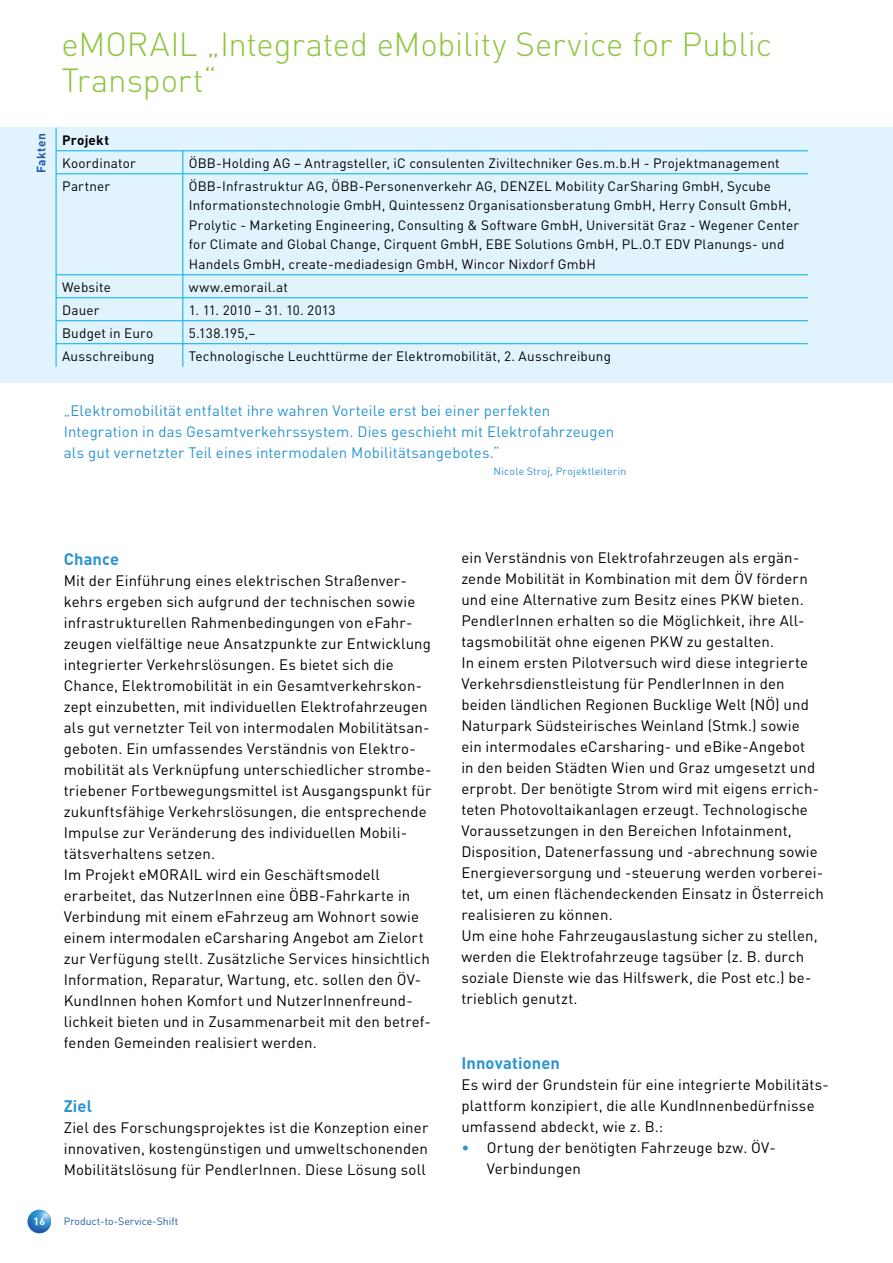
<style>
.page{position:relative;width:893px;height:1263px;background:#fff}
.page>*{position:absolute;margin:0;border:0;box-sizing:border-box;transform-origin:0 0}
.t1{font:300 33px/36px "DIN";letter-spacing:-.005em;color:#8dc63f}
.t2{font:700 16.5px "DIN";letter-spacing:.01em;color:#2b93d1}
.t3{font:15px/21px "DIN";letter-spacing:.01em;color:#000}
.t4{font:15px/21px "DIN";letter-spacing:.01em;color:#2b93d1}
.t5{font:13.5px/19.5px "DIN";letter-spacing:.015em;color:#000}
.t6{font:700 13.5px "DIN";letter-spacing:.015em;color:#000}
.t7{font:700 12px "DIN";letter-spacing:.02em;color:#225ba9}
.t8{font:10.5px "DIN";letter-spacing:.02em;color:#2b93d1}
.t9{font:10.5px "DIN";color:#225ba9}
.t10{font:700 10.5px "DIN";color:#fff}
.s1{color:#2b93d1}
</style>
<div class="page">
<div style="left:0;top:128px;width:893px;height:255px;background:#e1f4fd"></div>
<img style="left:28px;top:1210px;width:23px;height:23px;border-radius:12px">
<hr style="left:56px;top:151px;width:127px;height:1px;background:#00aeef">
<svg style="left:56px;top:128px;width:1px;height:46px"></svg>
<hr style="left:183px;top:151px;width:625px;height:1px;background:#00aeef">
<svg style="left:183px;top:151px;width:1px;height:23px"></svg>
<hr style="left:56px;top:174px;width:127px;height:1px;background:#00aeef">
<hr style="left:56px;top:174px;width:1px;height:101px;background:#00aeef">
<hr style="left:183px;top:174px;width:625px;height:1px;background:#00aeef">
<hr style="left:183px;top:174px;width:1px;height:101px;background:#00aeef">
<hr style="left:56px;top:274px;width:127px;height:1px;background:#00aeef">
<hr style="left:183px;top:274px;width:625px;height:1px;background:#00aeef">
<hr style="left:56px;top:297px;width:127px;height:1px;background:#00aeef">
<hr style="left:183px;top:297px;width:625px;height:1px;background:#00aeef">
<hr style="left:56px;top:320px;width:127px;height:1px;background:#00aeef">
<hr style="left:183px;top:320px;width:625px;height:1px;background:#00aeef">
<hr style="left:56px;top:343px;width:127px;height:1px;background:#00aeef">
<svg style="left:56px;top:275px;width:1px;height:92px"></svg>
<hr style="left:183px;top:343px;width:625px;height:1px;background:#00aeef">
<svg style="left:183px;top:275px;width:1px;height:92px"></svg>
<h1 class="t1" style="left:62px;top:26px;width:712px">eMORAIL „Integrated eMobility Service for Public<br>Transport“</h1>
<p class="t7" style="left:33px;top:173px;width:41px;rotate:-90deg">Fakten</p>
<p class="t6" style="left:62px;top:131px;width:49px">Projekt</p>
<p class="t5" style="left:62px;top:153px;width:75px">Koordinator</p>
<p class="t5" style="left:189px;top:153px;width:592px">ÖBB-Holding AG – Antragsteller, iC consulenten Ziviltechniker Ges.m.b.H - Projektmanagement</p>
<p class="t5" style="left:62px;top:176px;width:50px">Partner</p>
<p class="t5" style="left:189px;top:176px;width:612px">ÖBB-Infrastruktur AG, ÖBB-Personenverkehr AG, DENZEL Mobility CarSharing GmbH, Sycube Informationstechnologie GmbH, Quintessenz Organisationsberatung GmbH, Herry Consult GmbH, Prolytic - Marketing Engineering, Consulting &amp; Software GmbH, Universität Graz - Wegener Center for Climate and Global Change, Cirquent GmbH, EBE Solutions GmbH, PL.O.T EDV Planungs- und Handels GmbH, create-mediadesign GmbH, Wincor Nixdorf GmbH</p>
<p class="t5" style="left:62px;top:277px;width:50px">Website</p>
<p class="t5" style="left:189px;top:277px;width:101px">www.emorail.at</p>
<p class="t5" style="left:62px;top:300px;width:39px">Dauer</p>
<p class="t5" style="left:189px;top:300px;width:148px">1. 11. 2010 – 31. 10. 2013</p>
<p class="t5" style="left:62px;top:323px;width:93px">Budget in Euro</p>
<p class="t5" style="left:189px;top:323px;width:68px">5.138.195,–</p>
<p class="t5" style="left:62px;top:346px;width:94px">Ausschreibung</p>
<p class="t5" style="left:189px;top:346px;width:424px">Technologische Leuchttürme der Elektromobilität, 2. Ausschreibung</p>
<p class="t4" style="left:64px;top:400px;width:552px">„Elektromobilität entfaltet ihre wahren Vorteile erst bei einer perfekten<br>Integration in das Gesamtverkehrssystem. Dies geschieht mit Elektrofahrzeugen als gut vernetzter Teil eines intermodalen Mobilitätsangebotes.“</p>
<p class="t8" style="left:493px;top:464px;width:134px">Nicole Stroj, Projektleiterin</p>
<p class="t2" style="left:64px;top:548px;width:57px">Chance</p>
<p class="t3" style="left:64px;top:569px;width:369px">Mit der Einführung eines elektrischen Straßenver&shy;kehrs ergeben sich aufgrund der technischen sowie infrastrukturellen Rahmenbedingungen von eFahr&shy;zeugen vielfältige neue Ansatzpunkte zur Entwicklung integrierter Verkehrslösungen. Es bietet sich die Chance, Elektromobilität in ein Gesamtverkehrskon&shy;zept einzubetten, mit individuellen Elektrofahrzeugen als gut vernetzter Teil von intermodalen Mobilitätsan&shy;geboten. Ein umfassendes Verständnis von Elektro&shy;mobilität als Verknüpfung unterschiedlicher strombe&shy;triebener Fortbewegungsmittel ist Ausgangspunkt für zukunftsfähige Verkehrslösungen, die entsprechende Impulse zur Veränderung des individuellen Mobili&shy;tätsverhaltens setzen.<br>Im Projekt eMORAIL wird ein Geschäftsmodell erarbeitet, das NutzerInnen eine ÖBB-Fahrkarte in Verbindung mit einem eFahrzeug am Wohnort sowie einem intermodalen eCarsharing Angebot am Zielort zur Verfügung stellt. Zusätzliche Services hinsichtlich Information, Reparatur, Wartung, etc. sollen den ÖV-KundInnen hohen Komfort und NutzerInnenfreund&shy;lichkeit bieten und in Zusammenarbeit mit den betref&shy;fenden Gemeinden realisiert werden.</p>
<p class="t2" style="left:64px;top:1095px;width:30px">Ziel</p>
<p class="t3" style="left:64px;top:1117px;width:366px;text-align:justify">Ziel des Forschungsprojektes ist die Konzeption einer innovativen, kostengünstigen und umweltschonenden Mobilitätslösung für PendlerInnen. Diese Lösung soll</p>
<p class="t10" style="left:34px;top:1214px;width:13px">16</p>
<p class="t9" style="left:64px;top:1214px;width:116px">Product-to-Service-Shift</p>
<p class="t3" style="left:461px;top:547px;width:364px">ein Verständnis von Elektrofahrzeugen als ergän&shy;zende Mobilität in Kombination mit dem ÖV fördern und eine Alternative zum Besitz eines PKW bieten.<br>PendlerInnen erhalten so die Möglichkeit, ihre All&shy;tagsmobilität ohne eigenen PKW zu gestalten.<br>In einem ersten Pilotversuch wird diese integrierte Verkehrsdienstleistung für PendlerInnen in den beiden ländlichen Regionen Bucklige Welt (NÖ) und Naturpark Südsteirisches Weinland (Stmk.) sowie<br>ein intermodales eCarsharing- und eBike-Angebot<br>in den beiden Städten Wien und Graz umgesetzt und erprobt. Der benötigte Strom wird mit eigens errich&shy;teten Photovoltaikanlagen erzeugt. Technologische Voraussetzungen in den Bereichen Infotainment, Disposition, Datenerfassung und -abrechnung sowie Energieversorgung und -steuerung werden vorberei&shy;tet, um einen flächendeckenden Einsatz in Österreich realisieren zu können.<br>Um eine hohe Fahrzeugauslastung sicher zu stellen, werden die Elektrofahrzeuge tagsüber (z. B. durch soziale Dienste wie das Hilfswerk, die Post etc.) be&shy;trieblich genutzt.</p>
<p class="t2" style="left:461px;top:1052px;width:100px">Innovationen</p>
<p class="t3" style="left:461px;top:1073px;width:369px">Es wird der Grundstein für eine integrierte Mobilitäts&shy;plattform konzipiert, die alle KundInnenbedürfnisse umfassend abdeckt, wie z. B.:</p>
<p class="t3" style="left:487px;top:1136px;width:290px;text-indent:-26px"><span class="s1">•</span> Ortung der benötigten Fahrzeuge bzw. ÖV-<br>Verbindungen</p>
</div>
